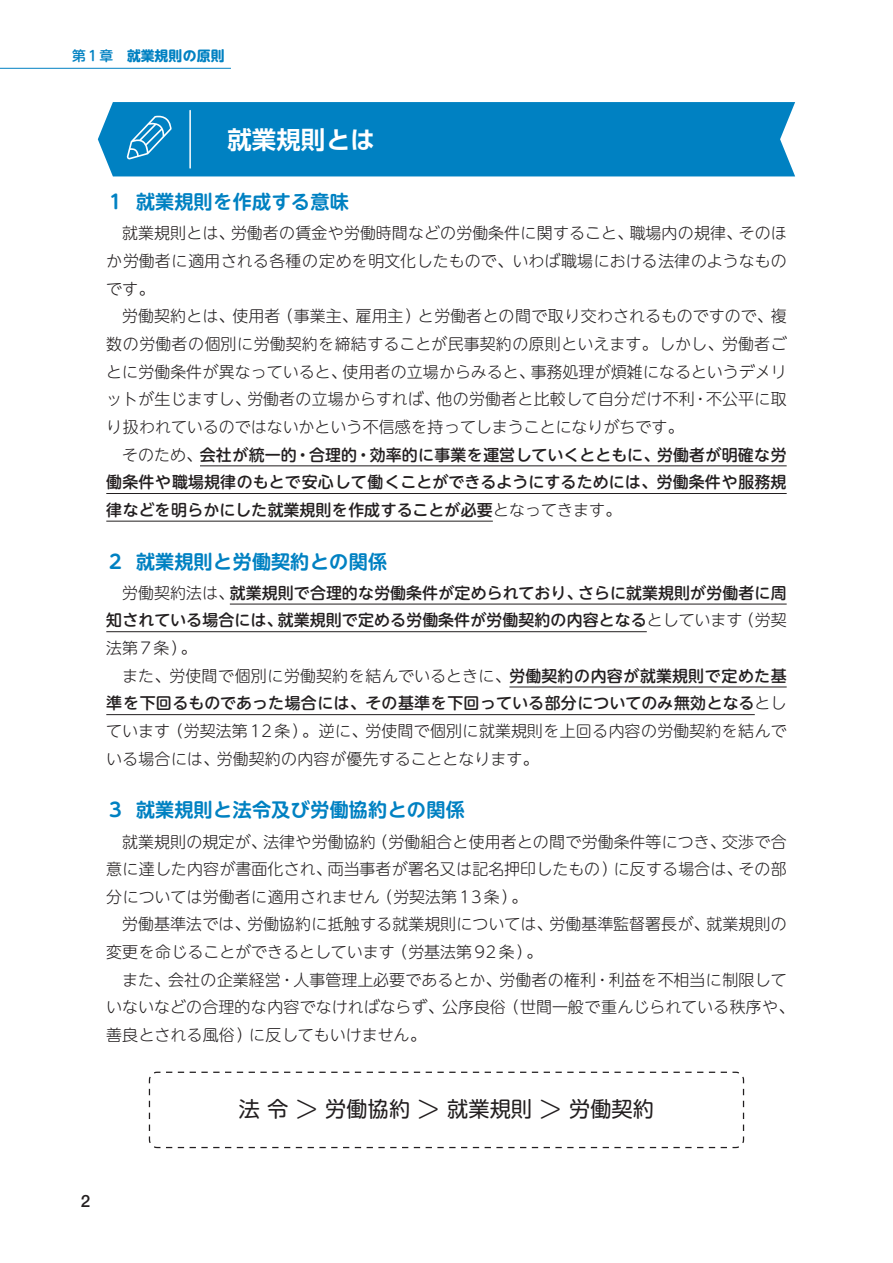
<style>
.page{position:relative;width:893px;height:1263px;background:#fff}
.page>*{position:absolute;margin:0;border:0;box-sizing:border-box;transform-origin:0 0}
.t1{font:700 24.45px "UD Shin Go Pro De";color:#fff}
.t2{font:21.3px "UD Shin M Go Pro";color:#231f20}
.t3{font:700 19.2px "UD Shin M Go Pro De";color:#0081c2}
.t4{font:500 16.95px "Helvetica Neue LT Std";color:#231f20}
.t5{font:300 15.9px/27.6px "UD Shin M Go Pro";color:#231f20;text-align:justify}
.t6{font:500 15.9px/27.6px "UD Shin M Go Pro";letter-spacing:.005em;color:#231f20;text-align:justify}
.t7{font:700 13.8px "UD Shin M Go Pro";color:#0081c2}
.s1{font-weight:500}
.s2{font-weight:300}
.s3{font-weight:300;font-size:27.6px}
</style>
<div class="page">
<hr style="left:0;top:68px;width:231px;height:1px;background:#0081c2">
<hr style="left:200px;top:465px;width:587px;height:1px;background:#231f20">
<hr style="left:106px;top:493px;width:681px;height:1px;background:#231f20">
<hr style="left:106px;top:521px;width:387px;height:1px;background:#231f20">
<hr style="left:230px;top:604px;width:557px;height:1px;background:#231f20">
<hr style="left:106px;top:631px;width:541px;height:1px;background:#231f20">
<hr style="left:509px;top:687px;width:278px;height:1px;background:#231f20">
<hr style="left:106px;top:714px;width:649px;height:1px;background:#231f20">
<div style="left:98px;top:102px;width:697px;height:74px;background:#0081c2"></div>
<svg style="left:127px;top:115px;width:45px;height:44px;background:#2f98cd"></svg>
<hr style="left:189px;top:111px;width:2px;height:57px;background:#fff">
<svg style="left:148px;top:1071px;width:597px;height:78px"></svg>
<p class="t7" style="left:72px;top:45px;width:154px"><span class="s1">第1章</span>　就業規則の原則</p>
<h1 class="t1" style="left:227px;top:119px;width:149px">就業規則とは</h1>
<p class="t3" style="left:109px;top:186px;width:241px">1 就業規則を作成する意味</p>
<p class="t5" style="left:106px;top:219px;width:682px;text-indent:16px">就業規則とは、労働者の賃金や労働時間などの労働条件に関すること、職場内の規律、そのほか労働者に適用される各種の定めを明文化したもので、いわば職場における法律のようなものです。</p>
<p class="t5" style="left:106px;top:302px;width:682px;text-indent:16px">労働契約とは、使用者（事業主、雇用主）と労働者との間で取り交わされるものですので、複数の労働者の個別に労働契約を締結することが民事契約の原則といえます。しかし、労働者ごとに労働条件が異なっていると、使用者の立場からみると、事務処理が煩雑になるというデメリットが生じますし、労働者の立場からすれば、他の労働者と比較して自分だけ不利・不公平に取り扱われているのではないかという不信感を持ってしまうことになりがちです。</p>
<p class="t6" style="left:106px;top:440px;width:682px;text-indent:16px"><span class="s2">そのため、</span>会社が統一的・合理的・効率的に事業を運営していくとともに、労働者が明確な労働条件や職場規律のもとで安心して働くことができるようにするためには、労働条件や服務規律などを明らかにした就業規則を作成することが必要<span class="s2">となってきます。</span></p>
<p class="t3" style="left:109px;top:546px;width:279px">2 就業規則と労働契約との関係</p>
<p class="t6" style="left:106px;top:578px;width:682px;text-indent:16px"><span class="s2">労働契約法は、</span>就業規則で合理的な労働条件が定められており、さらに就業規則が労働者に周知されている場合には、就業規則で定める労働条件が労働契約の内容となる<span class="s2">としています（労契法第7条）。</span></p>
<p class="t5" style="left:106px;top:661px;width:682px;text-indent:16px">また、労使間で個別に労働契約を結んでいるときに、<span class="s1">労働契約の内容が就業規則で定めた基準を下回るものであった場合には、その基準を下回っている部分についてのみ無効となる</span>としています（労契法第12条）。逆に、労使間で個別に就業規則を上回る内容の労働契約を結んでいる場合には、労働契約の内容が優先することとなります。</p>
<p class="t3" style="left:109px;top:794px;width:357px">3 就業規則と法令及び労働協約との関係</p>
<p class="t5" style="left:106px;top:827px;width:682px;text-indent:16px">就業規則の規定が、法律や労働協約（労働組合と使用者との間で労働条件等につき、交渉で合意に達した内容が書面化され、両当事者が署名又は記名押印したもの）に反する場合は、その部分については労働者に適用されません（労契法第13条）。</p>
<p class="t5" style="left:106px;top:910px;width:682px;text-indent:16px">労働基準法では、労働協約に抵触する就業規則については、労働基準監督署長が、就業規則の変更を命じることができるとしています（労基法第92条）。</p>
<p class="t5" style="left:106px;top:965px;width:690px;text-align:left;text-indent:16px">また、会社の企業経営・人事管理上必要であるとか、労働者の権利・利益を不相当に制限していないなどの合理的な内容でなければならず、公序良俗（世間一般で重んじられている秩序や、善良とされる風俗）に反してもいけません。</p>
<p class="t4" style="left:81px;top:1191px;width:11px">2</p>
<h2 class="t2" style="left:239px;top:1091px;width:417px">法 令<span class="s3">＞</span>労働協約<span class="s3">＞</span>就業規則<span class="s3">＞</span>労働契約</h2>
</div>
